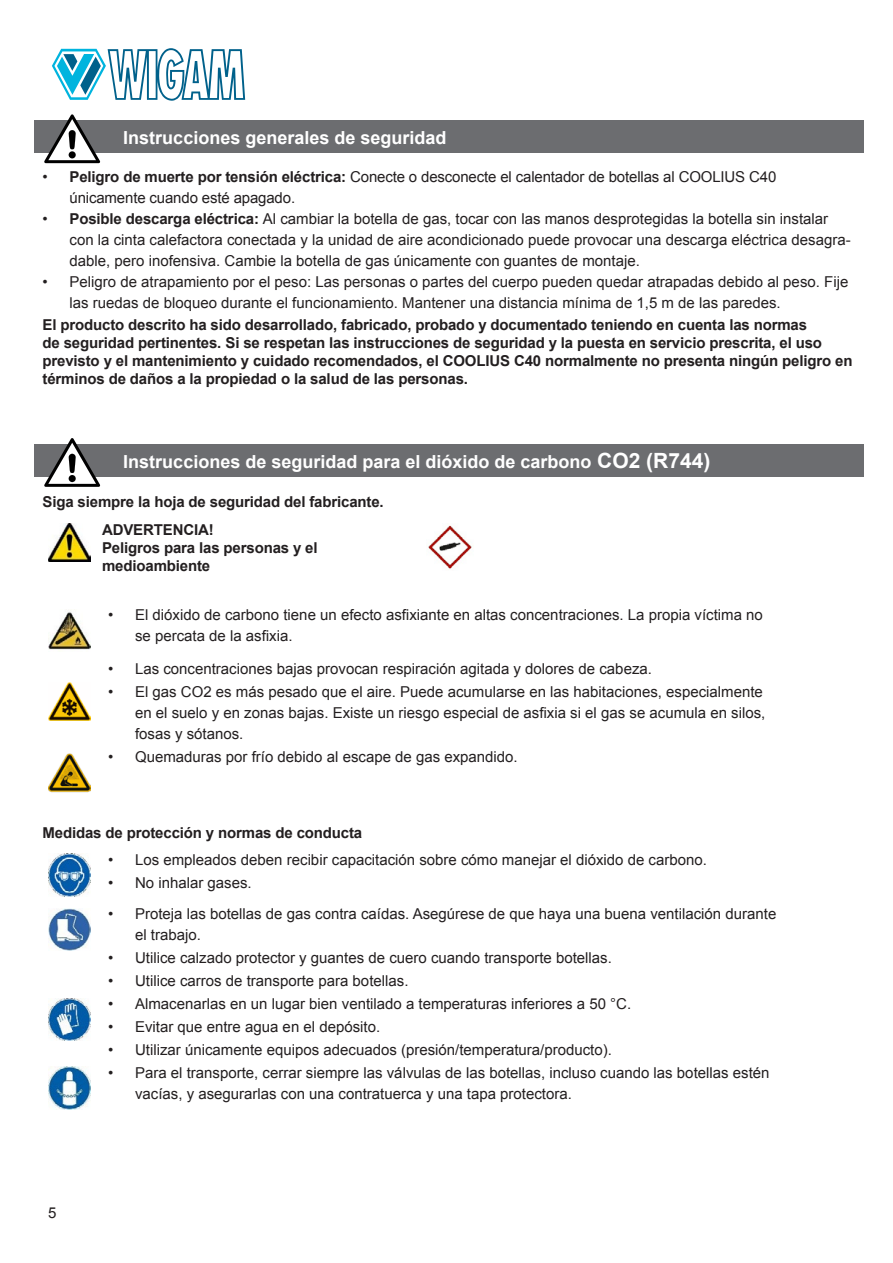
<style>
.page{position:relative;width:893px;height:1263px;background:#fff}
.page>*{position:absolute;margin:0;border:0;box-sizing:border-box;transform-origin:0 0}
.Beginnen_mit_1{font:700 18px "Arial";color:#fff}
.t1{font:15px/21px "Arial";color:#231f20}
.Fliesstext{font:700 15px/18px "Arial";letter-spacing:-.01em;color:#231f20}
.s1{font-weight:700}
.s2{font-size:21px}
</style>
<div class="page">
<svg style="left:52px;top:48px;width:193px;height:53px"></svg>
<div style="left:34px;top:120px;width:829px;height:33px;background:#6c6d70"></div>
<div style="left:34px;top:444px;width:829px;height:33px;background:#6c6d70"></div>
<img style="left:49px;top:524px;width:42px;height:37px">
<img style="left:428px;top:525px;width:44px;height:44px">
<img style="left:49px;top:610px;width:42px;height:40px">
<img style="left:49px;top:683px;width:42px;height:37px">
<img style="left:49px;top:753px;width:42px;height:40px">
<img style="left:49px;top:854px;width:42px;height:42px">
<img style="left:49px;top:908px;width:42px;height:43px">
<img style="left:49px;top:998px;width:42px;height:42px">
<img style="left:49px;top:1067px;width:42px;height:42px">
<svg style="left:44px;top:114px;width:56px;height:49px"></svg>
<svg style="left:44px;top:438px;width:56px;height:49px"></svg>
<p class="Beginnen_mit_1" style="left:123px;top:126px;width:325px">Instrucciones generales de seguridad</p>
<p class="t1" style="left:70px;top:166px;width:708px;text-indent:-27px">• <span class="s1">Peligro de muerte por tensión eléctrica:</span> Conecte o desconecte el calentador de botellas al COOLIUS C40 únicamente cuando esté apagado.</p>
<p class="t1" style="left:70px;top:208px;width:783px;text-indent:-27px">• <span class="s1">Posible descarga eléctrica:</span> Al cambiar la botella de gas, tocar con las manos desprotegidas la botella sin instalar con la cinta calefactora conectada y la unidad de aire acondicionado puede provocar una descarga eléctrica desagra&shy;dable, pero inofensiva. Cambie la botella de gas únicamente con guantes de montaje.</p>
<p class="t1" style="left:70px;top:271px;width:780px;text-indent:-27px">• Peligro de atrapamiento por el peso: Las personas o partes del cuerpo pueden quedar atrapadas debido al peso. Fije las ruedas de bloqueo durante el funcionamiento. Mantener una distancia mínima de 1,5 m de las paredes.</p>
<p class="Fliesstext" style="left:43px;top:317px;width:811px">El producto descrito ha sido desarrollado, fabricado, probado y documentado teniendo en cuenta las normas<br>de seguridad pertinentes. Si se respetan las instrucciones de seguridad y la puesta en servicio prescrita, el uso previsto y el mantenimiento y cuidado recomendados, el COOLIUS C40 normalmente no presenta ningún peligro en términos de daños a la propiedad o la salud de las personas.</p>
<p class="Beginnen_mit_1" style="left:123px;top:450px;width:589px">Instrucciones de seguridad para el dióxido de carbono <span class="s2">CO2 (R744)</span></p>
<p class="Fliesstext" style="left:43px;top:494px;width:343px">Siga siempre la hoja de seguridad del fabricante.</p>
<p class="Fliesstext" style="left:102px;top:521px;width:217px">ADVERTENCIA!<br>Peligros para las personas y el medioambiente</p>
<p class="t1" style="left:135px;top:604px;width:629px;text-indent:-27px">• El dióxido de carbono tiene un efecto asfixiante en altas concentraciones. La propia víctima no se percata de la asfixia.</p>
<p class="t1" style="left:108px;top:659px;width:545px">• Las concentraciones bajas provocan respiración agitada y dolores de cabeza.</p>
<p class="t1" style="left:135px;top:682px;width:632px;text-indent:-27px">• El gas CO2 es más pesado que el aire. Puede acumularse en las habitaciones, especialmente en el suelo y en zonas bajas. Existe un riesgo especial de asfixia si el gas se acumula en silos, fosas y sótanos.</p>
<p class="t1" style="left:108px;top:747px;width:411px">• Quemaduras por frío debido al escape de gas expandido.</p>
<p class="Fliesstext" style="left:43px;top:824px;width:321px">Medidas de protección y normas de conducta</p>
<p class="t1" style="left:108px;top:849px;width:600px">• Los empleados deben recibir capacitación sobre cómo manejar el dióxido de carbono.</p>
<p class="t1" style="left:108px;top:872px;width:145px">• No inhalar gases.</p>
<p class="t1" style="left:135px;top:904px;width:643px;text-indent:-27px">• Proteja las botellas de gas contra caídas. Asegúrese de que haya una buena ventilación durante el trabajo.</p>
<p class="t1" style="left:108px;top:947px;width:505px">• Utilice calzado protector y guantes de cuero cuando transporte botellas.</p>
<p class="t1" style="left:108px;top:970px;width:302px">• Utilice carros de transporte para botellas.</p>
<p class="t1" style="left:108px;top:993px;width:525px">• Almacenarlas en un lugar bien ventilado a temperaturas inferiores a 50 °C.</p>
<p class="t1" style="left:108px;top:1016px;width:274px">• Evitar que entre agua en el depósito.</p>
<p class="t1" style="left:108px;top:1039px;width:505px">• Utilizar únicamente equipos adecuados (presión/temperatura/producto).</p>
<p class="t1" style="left:135px;top:1062px;width:636px;text-indent:-27px">• Para el transporte, cerrar siempre las válvulas de las botellas, incluso cuando las botellas estén vacías, y asegurarlas con una contratuerca y una tapa protectora.</p>
<p class="t1" style="left:48px;top:1202px;width:10px">5</p>
</div>
